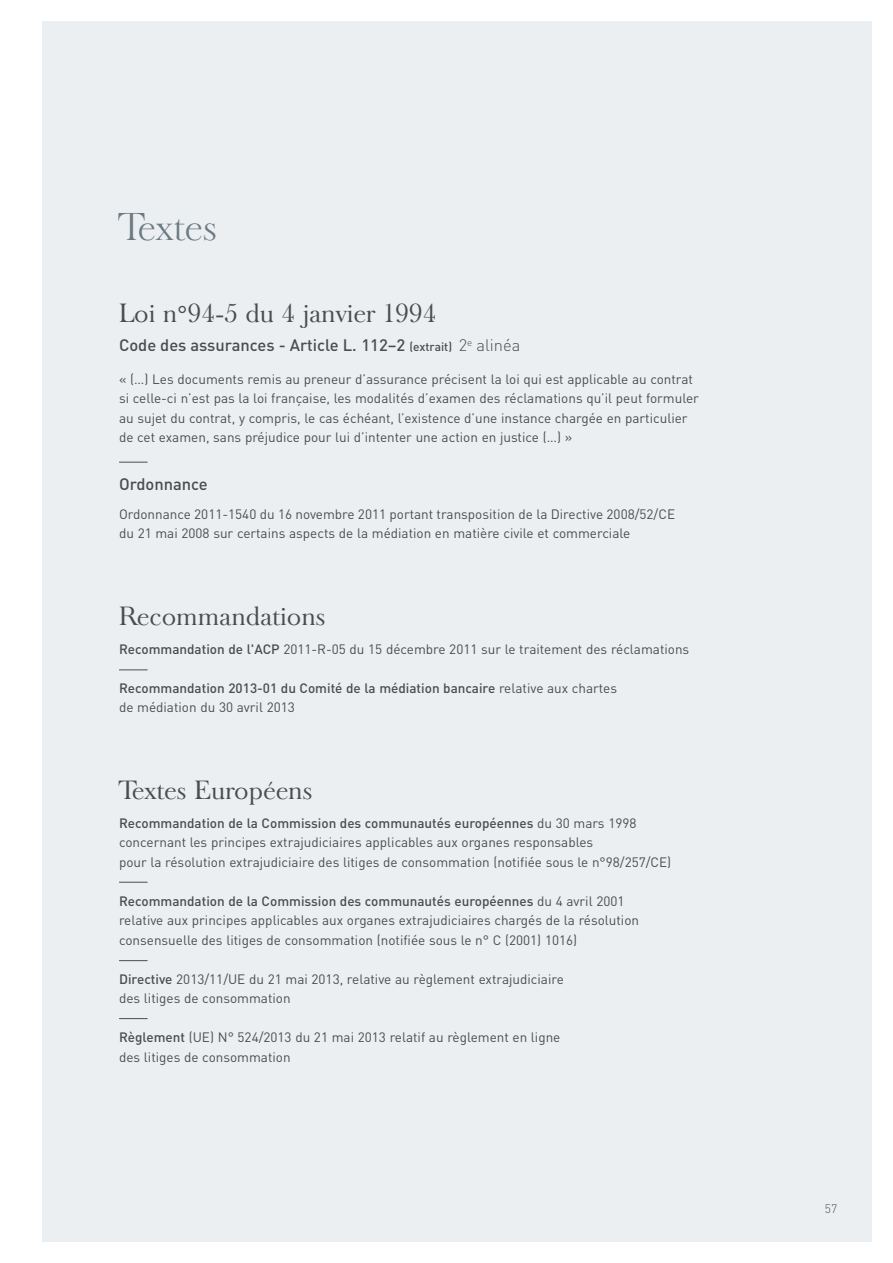
<style>
.page{position:relative;width:893px;height:1263px;background:#fff}
.page>*{position:absolute;margin:0;border:0;box-sizing:border-box;transform-origin:0 0}
.t1{font:300 37.5px "Oldbaskerville";color:#6b7a83}
.t2{font:25.5px "Oldbaskerville";color:#4b4c4d}
.t3{font:500 16.5px "DIN";color:#4b4c4d}
.t4{font:13.5px/19.5px "DIN";color:#4b4c4d}
.t5{font:500 13.5px/19.5px "DIN";color:#4b4c4d}
.t6{font:300 12px "DIN";color:#4b4c4d}
.s1{font-family:"DIN";font-size:22.5px}
.s2{font-size:12px}
.s3{font-weight:300}
.s4{font-weight:500}
.s5{font-weight:400}
</style>
<div class="page">
<div style="left:43px;top:21px;width:829px;height:1221px;background:#eceff1"></div>
<svg style="left:119px;top:462px;width:29px;height:1px"></svg>
<svg style="left:119px;top:670px;width:29px;height:1px"></svg>
<svg style="left:119px;top:882px;width:29px;height:1px"></svg>
<svg style="left:119px;top:960px;width:29px;height:1px"></svg>
<svg style="left:119px;top:1018px;width:29px;height:1px"></svg>
<h1 class="t1" style="left:119px;top:205px;width:99px">Textes</h1>
<h2 class="t2" style="left:119px;top:299px;width:319px">Loi n<span class="s1">°</span>94-5 du 4 janvier 1994</h2>
<p class="t3" style="left:119px;top:336px;width:403px">Code des assurances - Article L. 112–2 <span class="s2">(extrait)</span> <span class="s3">2</span><sup>e</sup> <span class="s3">alinéa</span></p>
<p class="t4" style="left:119px;top:369px;width:581px">« (…) Les documents remis au preneur d’assurance précisent la loi qui est applicable au contrat si celle-ci n’est pas la loi française, les modalités d’examen des réclamations qu’il peut formuler au sujet du contrat, y compris, le cas échéant, l’existence d’une instance chargée en particulier de cet examen, sans préjudice pour lui d’intenter une action en justice (…) »</p>
<p class="t3" style="left:119px;top:475px;width:90px">Ordonnance</p>
<p class="t4" style="left:119px;top:504px;width:558px">Ordonnance 2011-1540 du 16 novembre 2011 portant transposition de la Directive 2008/52/CE du 21 mai 2008 sur certains aspects de la médiation en matière civile et commerciale</p>
<h2 class="t2" style="left:119px;top:602px;width:208px">Recommandations</h2>
<p class="t4" style="left:119px;top:639px;width:572px"><span class="s4">Recommandation de l'ACP</span> 2011-R-05 du 15 décembre 2011 sur le traitement des réclamations</p>
<p class="t5" style="left:119px;top:678px;width:500px">Recommandation 2013-01 du Comité de la médiation bancaire <span class="s5">relative aux chartes de médiation du 30 avril 2013</span></p>
<h2 class="t2" style="left:119px;top:776px;width:195px">Textes Européens</h2>
<p class="t4" style="left:119px;top:813px;width:554px"><span class="s4">Recommandation de la Commission des communautés européennes</span> du 30 mars 1998 concernant les principes extrajudiciaires applicables aux organes responsables<br>pour la résolution extrajudiciaire des litiges de consommation (notifiée sous le n°98/257/CE)</p>
<p class="t4" style="left:119px;top:891px;width:522px"><span class="s4">Recommandation de la Commission des communautés européennes</span> du 4 avril 2001 relative aux principes applicables aux organes extrajudiciaires chargés de la résolution consensuelle des litiges de consommation (notifiée sous le n° C (2001) 1016)</p>
<p class="t4" style="left:119px;top:969px;width:446px"><span class="s4">Directive</span> 2013/11/UE du 21 mai 2013, relative au règlement extrajudiciaire des litiges de consommation</p>
<p class="t4" style="left:119px;top:1028px;width:443px"><span class="s4">Règlement</span> (UE) N° 524/2013 du 21 mai 2013 relatif au règlement en ligne des litiges de consommation</p>
<p class="t6" style="left:825px;top:1202px;width:14px">57</p>
</div>
